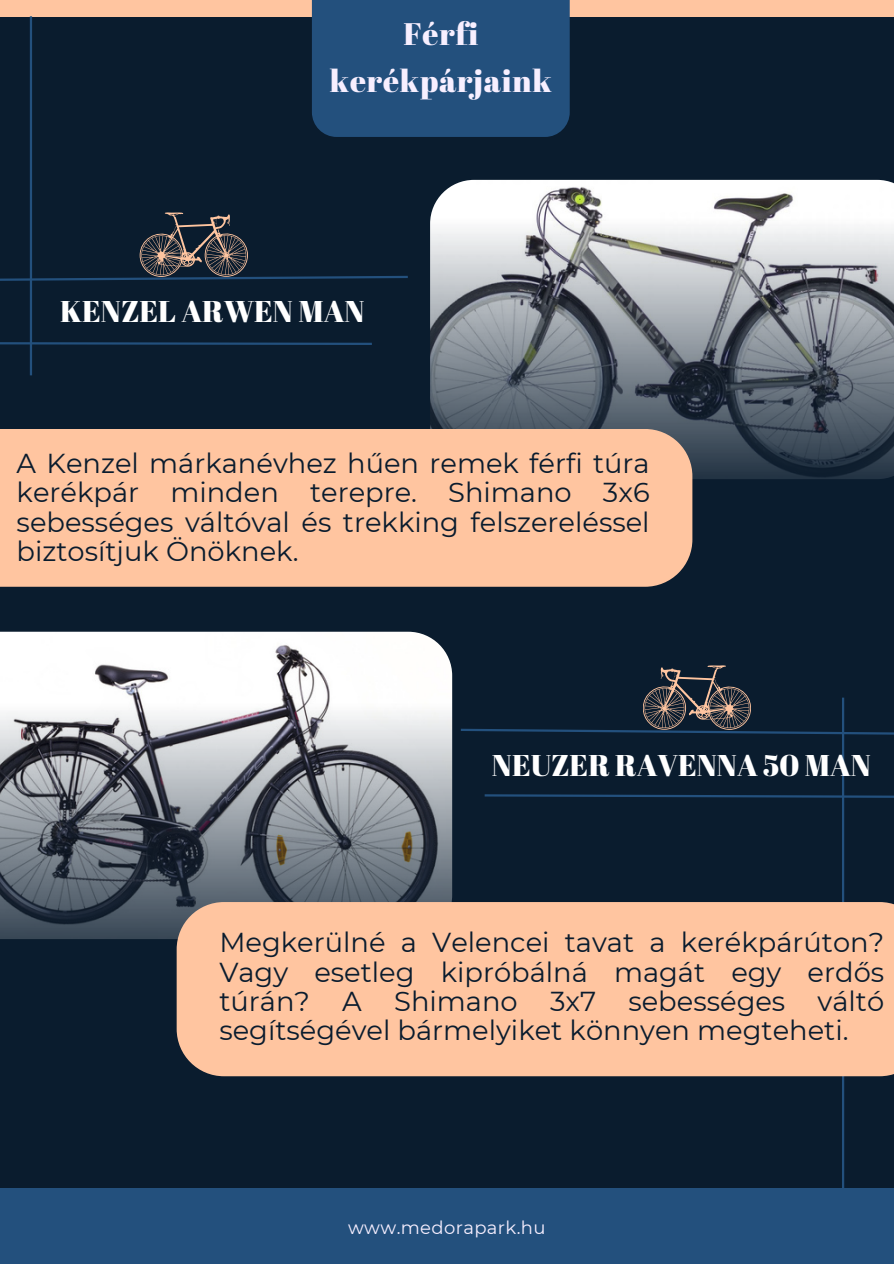
<style>
.page{position:relative;width:894px;height:1264px;background:#fff}
.page>*{position:absolute;margin:0;border:0;box-sizing:border-box;transform-origin:0 0}
.t1{font:31.2px/47.2px "Abril Fatface";letter-spacing:.025em;color:#f7efff;text-align:center}
.t2{font:30px "Abril Fatface";color:#fff}
.t3{font:27.3px/29.2px "Montserrat";color:#0a1c2e;text-align:justify}
.t4{font:18px "Montserrat";letter-spacing:.02em;color:#f7efff}
</style>
<div class="page">
<div style="left:0;top:0;width:893px;height:1263px;background:#0a1c2e"></div>
<div style="left:0;top:1188px;width:893px;height:75px;background:#23507d"></div>
<div style="left:0;top:0;width:893px;height:16px;background:#ffc5a0"></div>
<img style="left:0;top:631px;width:451px;height:34px">
<svg style="left:0;top:665px;width:453px;height:327px;background:#848991"></svg>
<hr style="left:841px;top:697px;width:3px;height:503px;background:#23507d">
<div style="left:177px;top:902px;width:716px;height:174px;background:#ffc5a0"></div>
<svg style="left:484px;top:793px;width:409px;height:6px"></svg>
<svg style="left:460px;top:665px;width:433px;height:71px"></svg>
<div style="left:312px;top:0;width:257px;height:137px;background:#23507d"></div>
<svg style="left:29px;top:180px;width:864px;height:327px"></svg>
<svg style="left:0;top:341px;width:374px;height:5px"></svg>
<hr style="left:30px;top:16px;width:2px;height:359px;background:#23507d">
<svg style="left:0;top:212px;width:410px;height:70px"></svg>
<div style="left:0;top:429px;width:692px;height:157px;background:#ffc5a0"></div>
<p class="t1" style="left:330px;top:9px;width:223px">Férfi kerékpárjaink</p>
<p class="t2" style="left:60px;top:290px;width:306px">KENZEL ARWEN MAN</p>
<p class="t3" style="left:17px;top:448px;width:634px">A Kenzel márkanévhez hűen remek férfi túra kerékpár minden terepre. Shimano 3x6 sebességes váltóval és trekking felszereléssel biztosítjuk Önöknek.</p>
<p class="t2" style="left:492px;top:744px;width:380px">NEUZER RAVENNA 50 MAN</p>
<h2 class="t3" style="left:219px;top:927px;width:666px">Megkerülné a Velencei tavat a kerékpárúton?<br>Vagy esetleg kipróbálná magát egy erdős túrán? A Shimano 3x7 sebességes váltó segítségével bármelyiket könnyen megteheti.</h2>
<h1 class="t4" style="left:348px;top:1216px;width:199px">www.medorapark.hu</h1>
</div>
